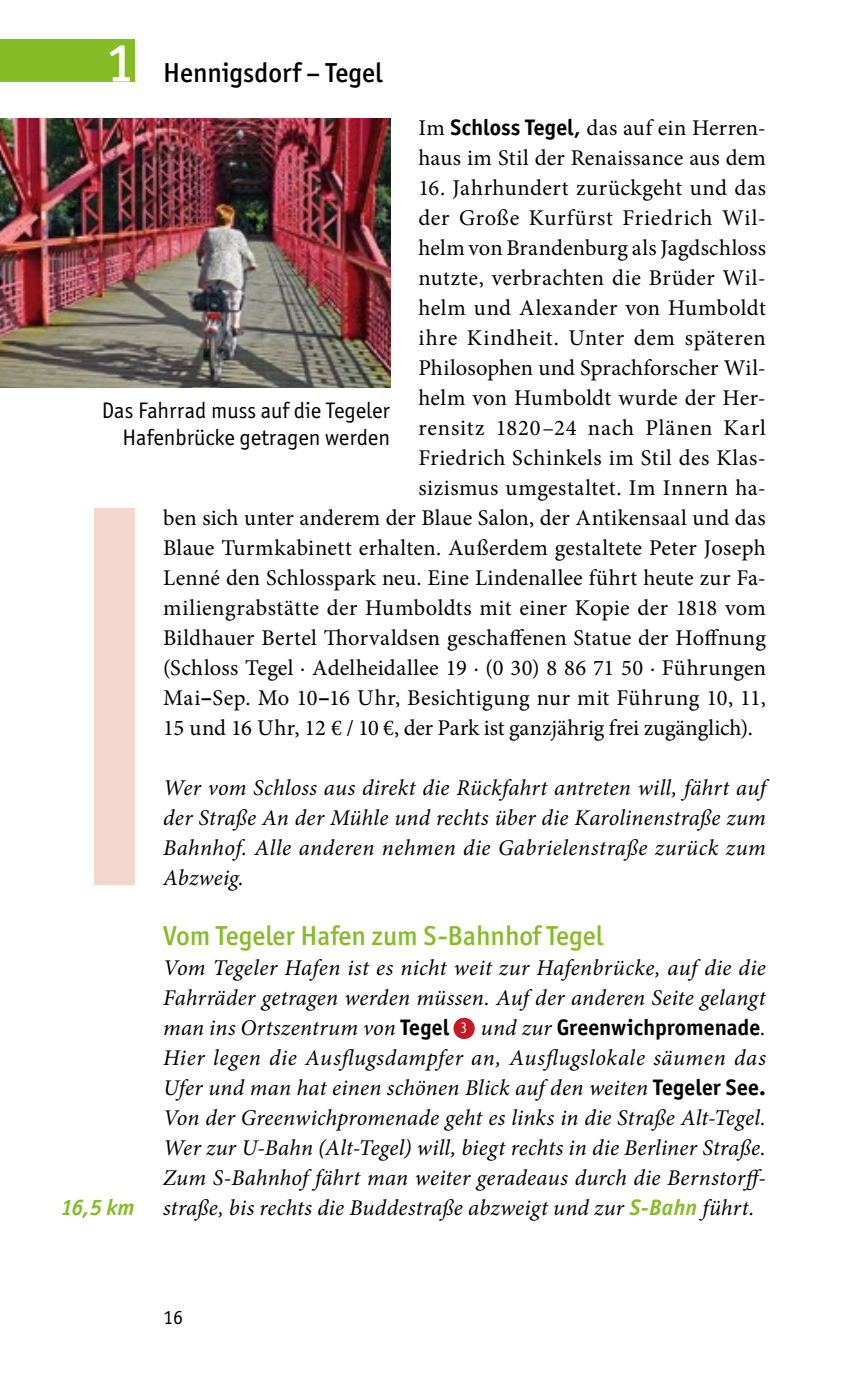
<style>
.page{position:relative;width:851px;height:1382px;background:#fff}
.page>*{position:absolute;margin:0;border:0;box-sizing:border-box;transform-origin:0 0}
.t1{font:500 27.5px "Officina Sans ITC Pro";color:#86bc25}
.t2{font:500 27.5px "Officina Sans ITC Pro";color:#000}
.t3{font:22.5px/30px "Minion Pro";letter-spacing:.015em;color:#000}
.t4{font:italic 22.5px/30px "Minion Pro";letter-spacing:.01em;color:#000;text-align:justify}
.t5{font:22.5px "Minion Pro";letter-spacing:-.005em;color:#000}
.t6{font:22.5px/27px "Officina Sans ITC Pro";color:#000;text-align:right}
.t7{font:22.5px "Minion Pro";letter-spacing:.035em;color:#000}
.t8{font:22.5px "Minion Pro";letter-spacing:.04em;color:#000}
.t9{font:italic 700 22.5px "Officina Sans ITC Pro";color:#86bc25}
.t10{font:20px "Officina Sans ITC Pro";color:#000}
.s1{font-size:55px;color:#fff}
.s2{font-family:"Officina Sans ITC Pro";font-weight:700}
.s3{font-family:"Officina Sans ITC Pro";font-weight:500}
.s4{font-family:"Officina Sans ITC Pro";font-weight:700;font-style:normal}
.s5{font-family:"Myriad Pro";font-style:normal;font-stretch:condensed;font-size:16.25px;color:#fff}
.s6{font-family:"Officina Sans ITC Pro";font-weight:700;color:#86bc25}
</style>
<div class="page">
<div style="left:453px;top:1018px;width:21px;height:21px;background:#c61a27;border-radius:50%"></div>
<div style="left:94px;top:508px;width:41px;height:377px;background:#f4d7cd"></div>
<img style="left:0;top:119px;width:390px;height:269px">
<div style="left:0;top:39px;width:135px;height:42px;background:#86bc25"></div>
<p class="t2" style="left:107px;top:56px;width:277px"><span class="s1">1</span> Hennigsdorf – Tegel</p>
<p class="t3" style="left:418px;top:113px;width:349px">Im <span class="s2">Schloss Tegel,</span> das auf ein Herren&shy;haus im Stil der Renaissance aus dem</p>
<p class="t3" style="left:418px;top:173px;width:349px">16. Jahrhundert zurückgeht und das</p>
<p class="t7" style="left:418px;top:203px;width:349px">der Große Kurfürst Friedrich Wil-</p>
<p class="t3" style="left:418px;top:233px;width:349px">helm von Brandenburg als Jagdschloss</p>
<p class="t3" style="left:418px;top:263px;width:349px">nutzte, verbrachten die Brüder Wil-</p>
<p class="t3" style="left:418px;top:293px;width:349px">helm und Alexander von Humboldt</p>
<p class="t3" style="left:418px;top:323px;width:349px">ihre Kindheit. Unter dem späteren</p>
<p class="t3" style="left:418px;top:353px;width:349px">Philosophen und Sprachforscher Wil-</p>
<p class="t3" style="left:418px;top:383px;width:349px">helm von Humboldt wurde der Her-</p>
<p class="t8" style="left:418px;top:413px;width:349px">rensitz 1820–24 nach Plänen Karl</p>
<p class="t3" style="left:418px;top:443px;width:349px">Friedrich Schinkels im Stil des Klas-</p>
<p class="t3" style="left:418px;top:473px;width:349px">sizismus umgestaltet. Im Innern ha-</p>
<p class="t3" style="left:163px;top:503px;width:604px">ben sich unter anderem der Blaue Salon, der Antikensaal und das</p>
<p class="t3" style="left:163px;top:533px;width:604px">Blaue Turmkabinett erhalten. Außerdem gestaltete Peter Joseph</p>
<p class="t3" style="left:163px;top:563px;width:604px">Lenné den Schlosspark neu. Eine Lindenallee führt heute zur Fa-</p>
<p class="t3" style="left:163px;top:593px;width:604px">miliengrabstätte der Humboldts mit einer Kopie der 1818 vom</p>
<p class="t3" style="left:163px;top:623px;width:604px">Bildhauer Bertel Thorvaldsen geschaffenen Statue der Hoffnung</p>
<p class="t3" style="left:163px;top:653px;width:604px">(Schloss Tegel · Adelheidallee 19 · (0 30) 8 86 71 50 · Führungen</p>
<p class="t3" style="left:163px;top:683px;width:604px">Mai<span class="s3">–</span>Sep. Mo 10<span class="s3">–</span>16 Uhr, Besichtigung nur mit Führung 10, 11,</p>
<p class="t5" style="left:163px;top:712px;width:591px">15 und 16 Uhr, 12 € / 10 €, der Park ist ganzjährig frei zugänglich).</p>
<p class="t4" style="left:163px;top:773px;width:604px">Wer vom Schloss aus direkt die Rückfahrt antreten will, fährt auf der Straße An der Mühle und rechts über die Karolinenstraße zum Bahnhof. Alle anderen nehmen die Gabrielenstraße zurück zum Abzweig.</p>
<p class="t1" style="left:163px;top:919px;width:441px">Vom Tegeler Hafen zum S-Bahnhof Tegel</p>
<p class="t4" style="left:163px;top:953px;width:604px">Vom Tegeler Hafen ist es nicht weit zur Hafenbrücke, auf die die Fahrräder getragen werden müssen. Auf der anderen Seite gelangt man ins Ortszentrum von <span class="s4">Tegel</span> <span class="s5">3</span> und zur <span class="s4">Greenwichpromenade</span>.<br>Hier legen die Ausflugsdampfer an, Ausflugslokale säumen das Ufer und man hat einen schönen Blick auf den weiten <span class="s4">Tegeler See.<br></span>Von der Greenwichpromenade geht es links in die Straße Alt-Tegel.<br>Wer zur U-Bahn (Alt-Tegel) will, biegt rechts in die Berliner Straße.<br>Zum S-Bahnhof fährt man weiter geradeaus durch die Bernstorff-</p>
<p class="t6" style="left:102px;top:397px;width:290px">Das Fahrrad muss auf die Tegeler<br>Hafenbrücke getragen werden</p>
<p class="t9" style="left:61px;top:1194px;width:75px">16,5 km</p>
<p class="t4" style="left:163px;top:1193px;width:592px">straße, bis rechts die Buddestraße abzweigt und zur <span class="s6">S-Bahn</span> führt.</p>
<p class="t10" style="left:163px;top:1305px;width:21px">16</p>
</div>
